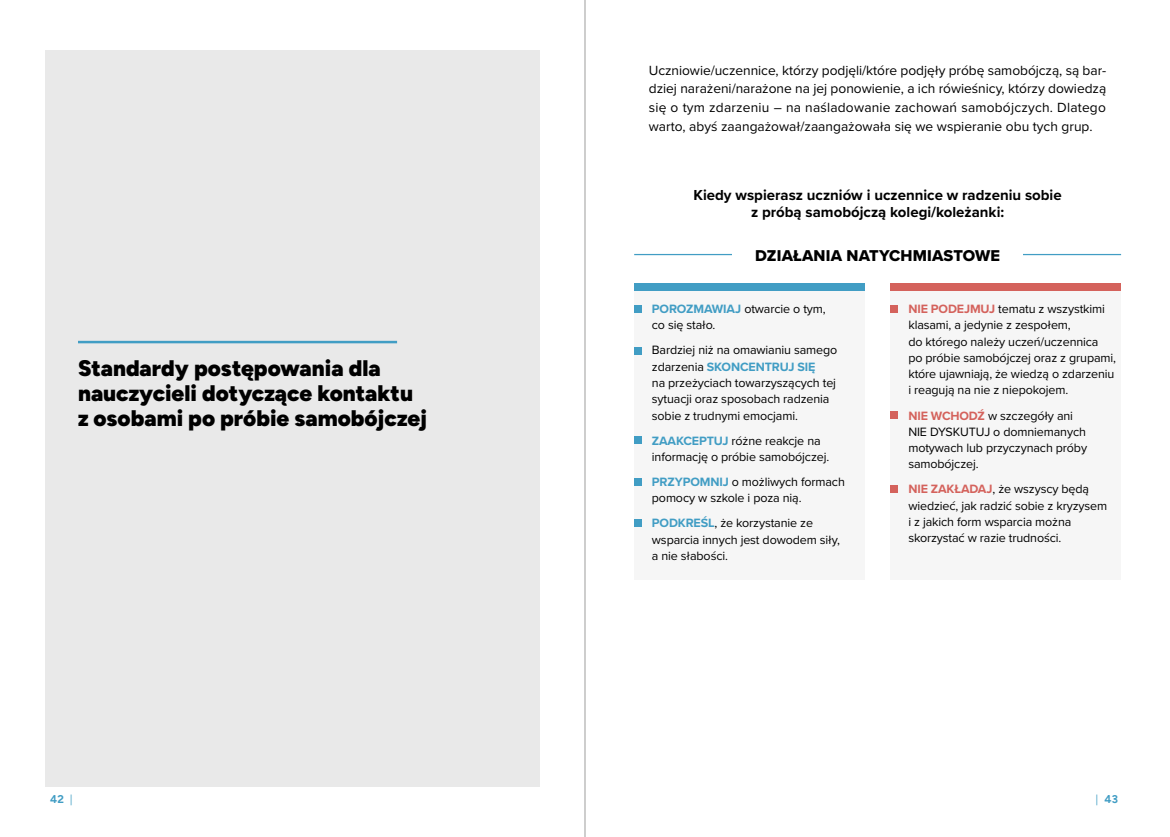
<style>
.page{position:relative;width:1170px;height:837px;background:#fff}
.page>*{position:absolute;margin:0;border:0;box-sizing:border-box;transform-origin:0 0}
.t1{font:900 22.5px/25px "Figtree";color:#000}
.t2{font:16.25px "Proxima Nova Extrabld";letter-spacing:.01em;color:#000}
.t3{font:700 15px/17.5px "Proxima Nova";color:#000;text-align:center}
.t4{font:13.75px/18.8px "Proxima Nova";color:#000;text-align:justify}
.t5{font:12.5px/16.2px "Proxima Nova";letter-spacing:-.01em;color:#000}
.t6{font:700 11.25px "Figtree";color:#419dc4}
.s1{font-weight:700;color:#419dc4}
.s2{font-weight:700;color:#d4625c}
.s3{font-family:"Georgia";font-weight:400}
</style>
<div class="page">
<hr style="left:634px;top:254px;width:486px;height:1px;background:#419dc4">
<div style="left:732px;top:248px;width:290px;height:14px;background:#fff"></div>
<div style="left:634px;top:291px;width:230px;height:288px;background:#f6f6f6"></div>
<div style="left:634px;top:305px;width:7px;height:7px;background:#419dc4"></div>
<div style="left:634px;top:347px;width:7px;height:7px;background:#419dc4"></div>
<div style="left:634px;top:478px;width:7px;height:7px;background:#419dc4"></div>
<div style="left:634px;top:519px;width:7px;height:7px;background:#419dc4"></div>
<div style="left:634px;top:436px;width:7px;height:7px;background:#419dc4"></div>
<div style="left:634px;top:283px;width:230px;height:8px;background:#419dc4"></div>
<div style="left:890px;top:291px;width:230px;height:288px;background:#f6f6f6"></div>
<div style="left:890px;top:305px;width:7px;height:7px;background:#d4625c"></div>
<div style="left:890px;top:411px;width:7px;height:7px;background:#d4625c"></div>
<div style="left:890px;top:485px;width:7px;height:7px;background:#d4625c"></div>
<div style="left:890px;top:283px;width:230px;height:8px;background:#d4625c"></div>
<div style="left:45px;top:50px;width:495px;height:736px;background:#e9e9e9"></div>
<hr style="left:78px;top:341px;width:319px;height:2px;background:#419dc4">
<hr style="left:584px;top:0;width:1px;height:836px;background:#9d9d9c">
<p class="t4" style="left:648px;top:60px;width:459px">Uczniowie/uczennice, którzy podjęli/które podjęły próbę samobójczą, są bar&shy;dziej narażeni/narażone na jej ponowienie, a ich rówieśnicy, którzy dowiedzą się o tym zdarzeniu – na naśladowanie zachowań samobójczych. Dlatego warto, abyś zaangażował/zaangażowała się we wspieranie obu tych grup.</p>
<h1 class="t1" style="left:78px;top:355px;width:351px">Standardy postępowania dla nauczycieli dotyczące kontaktu z osobami po próbie samobójczej</h1>
<p class="t3" style="left:693px;top:186px;width:369px">Kiedy wspierasz uczniów i uczennice w radzeniu sobie z próbą samobójczą kolegi/koleżanki:</p>
<h2 class="t2" style="left:755px;top:243px;width:246px">DZIAŁANIA NATYCHMIASTOWE</h2>
<p class="t5" style="left:652px;top:300px;width:175px"><span class="s1">POROZMAWIAJ</span> otwarcie o tym, co się stało.</p>
<p class="t5" style="left:652px;top:341px;width:187px">Bardziej niż na omawianiu samego zdarzenia <span class="s1">SKONCENTRUJ SIĘ<br></span>na przeżyciach towarzyszących tej sytuacji oraz sposobach radzenia sobie z trudnymi emocjami.</p>
<p class="t5" style="left:652px;top:431px;width:179px"><span class="s1">ZAAKCEPTUJ</span> różne reakcje na informację o próbie samobójczej.</p>
<p class="t5" style="left:652px;top:473px;width:194px"><span class="s1">PRZYPOMNIJ</span> o możliwych formach pomocy w szkole i poza nią.</p>
<p class="t5" style="left:652px;top:514px;width:189px"><span class="s1">PODKREŚL</span>, że korzystanie ze wsparcia innych jest dowodem siły, a nie słabości.</p>
<p class="t5" style="left:908px;top:300px;width:209px"><span class="s2">NIE PODEJMUJ</span> tematu z wszystkimi klasami, a jedynie z zespołem,<br>do którego należy uczeń/uczennica<br>po próbie samobójczej oraz z grupami, które ujawniają, że wiedzą o zdarzeniu i reagują na nie z niepokojem.</p>
<p class="t5" style="left:908px;top:406px;width:180px"><span class="s2">NIE WCHODŹ</span> w szczegóły ani<br>NIE DYSKUTUJ o domniemanych motywach lub przyczynach próby samobójczej.</p>
<p class="t5" style="left:908px;top:480px;width:200px"><span class="s2">NIE ZAKŁADAJ</span>, że wszyscy będą wiedzieć, jak radzić sobie z kryzysem i z jakich form wsparcia można skorzystać w razie trudności.</p>
<p class="t6" style="left:50px;top:792px;width:25px">42 <span class="s3">|</span></p>
<p class="t6" style="left:1094px;top:792px;width:25px"><span class="s3">|</span> 43</p>
</div>
